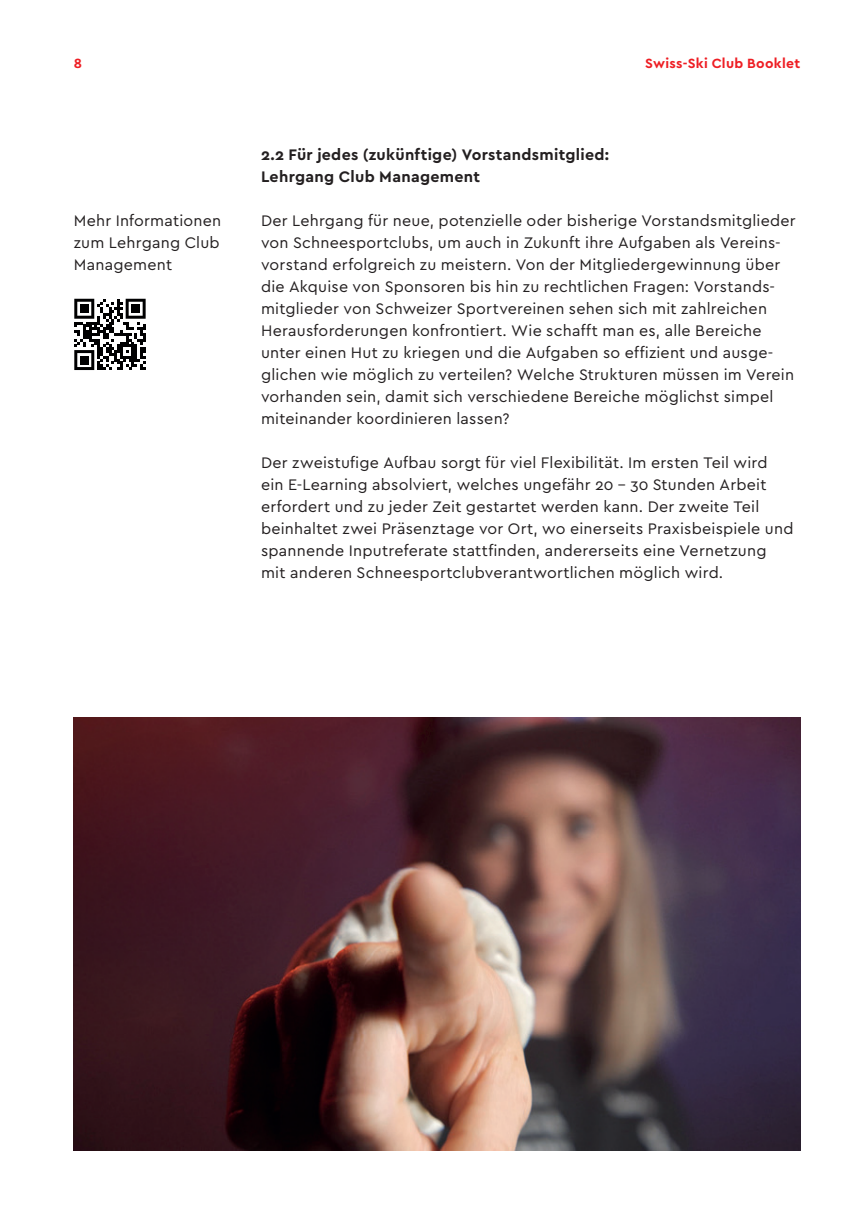
<style>
.page{position:relative;width:857px;height:1225px;background:#fff}
.page>*{position:absolute;margin:0;border:0;box-sizing:border-box;transform-origin:0 0}
.t1{font:16px/22px "Cera";letter-spacing:.015em;color:#231f20}
.t2{font:700 16px/22px "Cera";letter-spacing:.02em;color:#231f20}
.t3{font:700 14px "Cera";letter-spacing:.02em;color:#ee1d23}
</style>
<div class="page">
<svg style="left:74px;top:299px;width:72px;height:71px"></svg>
<div style="left:80px;top:304px;width:8px;height:9px;background:#000001"></div>
<div style="left:131px;top:304px;width:9px;height:9px;background:#000001"></div>
<div style="left:80px;top:356px;width:8px;height:8px;background:#000001"></div>
<img style="left:74px;top:718px;width:725px;height:432px">
<p class="t3" style="left:74px;top:54px;width:10px">8</p>
<p class="t3" style="left:645px;top:54px;width:156px">Swiss-Ski Club Booklet</p>
<p class="t1" style="left:74px;top:209px;width:149px;text-align:justify">Mehr Informationen zum Lehrgang Club Management</p>
<p class="t2" style="left:261px;top:143px;width:349px">2.2 Für jedes (zukünftige) Vorstandsmitglied:<br>Lehrgang Club Management</p>
<p class="t1" style="left:261px;top:209px;width:536px">Der Lehrgang für neue, potenzielle oder bisherige Vorstandsmitglieder von Schneesportclubs, um auch in Zukunft ihre Aufgaben als Vereins&shy;vorstand erfolgreich zu meistern. Von der Mitgliedergewinnung über die Akquise von Sponsoren bis hin zu rechtlichen Fragen: Vorstands&shy;mitglieder von Schweizer Sportvereinen sehen sich mit zahlreichen Herausforderungen konfrontiert. Wie schafft man es, alle Bereiche unter einen Hut zu kriegen und die Aufgaben so effizient und ausge&shy;glichen wie möglich zu verteilen? Welche Strukturen müssen im Verein vorhanden sein, damit sich verschiedene Bereiche möglichst simpel miteinander koordinieren lassen?</p>
<p class="t1" style="left:261px;top:451px;width:533px">Der zweistufige Aufbau sorgt für viel Flexibilität. Im ersten Teil wird ein E-Learning absolviert, welches ungefähr 20 – 30 Stunden Arbeit erfordert und zu jeder Zeit gestartet werden kann. Der zweite Teil beinhaltet zwei Präsenztage vor Ort, wo einerseits Praxisbeispiele und spannende Inputreferate stattfinden, andererseits eine Vernetzung mit anderen Schneesportclubverantwortlichen möglich wird.</p>
</div>
